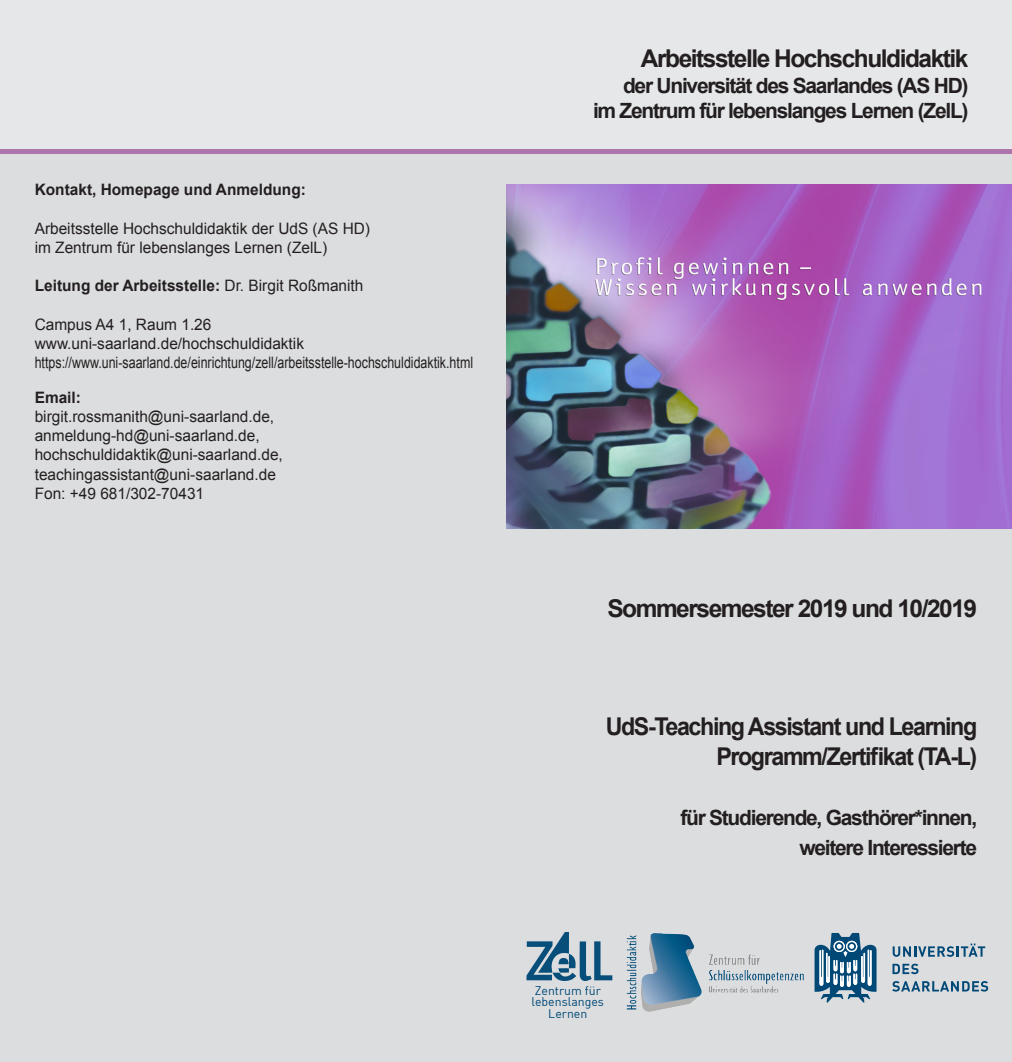
<style>
.page{position:relative;width:1012px;height:1062px;background:#e6e7e9}
.page>*{position:absolute;margin:0;border:0;box-sizing:border-box;transform-origin:0 0}
.t1{font:700 24.5px "Arial";letter-spacing:-.06em;color:#231f20}
.t2{font:700 24.5px/29.4px "Arial";letter-spacing:-.06em;color:#231f20;text-align:right;scale:.95 1}
.t3{font:700 21px "Arial";letter-spacing:-.06em;color:#231f20}
.t4{font:15.75px "Arial";color:#231f20}
.t5{font:15.75px "Arial";color:#231f20;scale:.79 1}
.t6{font:700 15.75px "Arial";color:#231f20}
.t7{font:12.25px/11.4px "DIN Offc";color:#004876;text-align:center}
.s1{font-weight:400}
</style>
<div class="page">
<div style="left:0;top:151px;width:1012px;height:911px;background:#dcdddf"></div>
<svg style="left:815px;top:933px;width:62px;height:69px"></svg>
<svg style="left:893px;top:943px;width:92px;height:13px"></svg>
<svg style="left:892px;top:963px;width:26px;height:11px"></svg>
<svg style="left:892px;top:981px;width:96px;height:10px"></svg>
<img style="left:506px;top:184px;width:506px;height:344px">
<hr style="left:0;top:149px;width:1012px;height:4px;background:#ad75ac">
<svg style="left:526px;top:933px;width:86px;height:48px"></svg>
<img style="left:626px;top:933px;width:178px;height:79px">
<p class="t6" style="left:35px;top:179px;width:273px">Kontakt, Homepage und Anmeldung:</p>
<p class="t4" style="left:35px;top:218px;width:337px">Arbeitsstelle Hochschuldidaktik der UdS (AS HD)</p>
<p class="t4" style="left:35px;top:237px;width:294px">im Zentrum für lebenslanges Lernen (ZelL)</p>
<p class="t6" style="left:35px;top:275px;width:330px">Leitung der Arbeitsstelle: <span class="s1">Dr. Birgit Roßmanith</span></p>
<p class="t4" style="left:35px;top:314px;width:178px">Campus A4 1, Raum 1.26</p>
<p class="t4" style="left:35px;top:333px;width:271px">www.uni-saarland.de/hochschuldidaktik</p>
<p class="t5" style="left:35px;top:352px;width:556px">https://www.uni-saarland.de/einrichtung/zell/arbeitsstelle-hochschuldidaktik.html</p>
<p class="t6" style="left:35px;top:386px;width:48px">Email:</p>
<p class="t4" style="left:35px;top:406px;width:241px">birgit.rossmanith@uni-saarland.de,</p>
<p class="t4" style="left:35px;top:425px;width:226px">anmeldung-hd@uni-saarland.de,</p>
<p class="t4" style="left:35px;top:444px;width:250px">hochschuldidaktik@uni-saarland.de,</p>
<p class="t4" style="left:35px;top:464px;width:243px">teachingassistant@uni-saarland.de</p>
<p class="t4" style="left:35px;top:483px;width:171px">Fon: +49 681/302-70431</p>
<p class="t1" style="left:641px;top:43px;width:329px">Arbeitsstelle Hochschuldidaktik</p>
<p class="t3" style="left:623px;top:71px;width:347px">der Universität des Saarlandes (AS HD)</p>
<p class="t3" style="left:593px;top:96px;width:377px">im Zentrum für lebenslanges Lernen (ZelL)</p>
<p class="t1" style="left:607px;top:592px;width:371px">Sommersemester 2019 und 10/2019</p>
<p class="t2" style="left:606px;top:712px;width:393px">UdS-Teaching Assistant und Learning<br>Programm/Zertifikat (TA-L)</p>
<p class="t3" style="left:680px;top:803px;width:298px">für Studierende, Gasthörer*innen,</p>
<p class="t3" style="left:799px;top:833px;width:179px">weitere Interessierte</p>
<p class="t7" style="left:532px;top:984px;width:74px">Zentrum für lebenslanges<br>Lernen</p>
</div>
